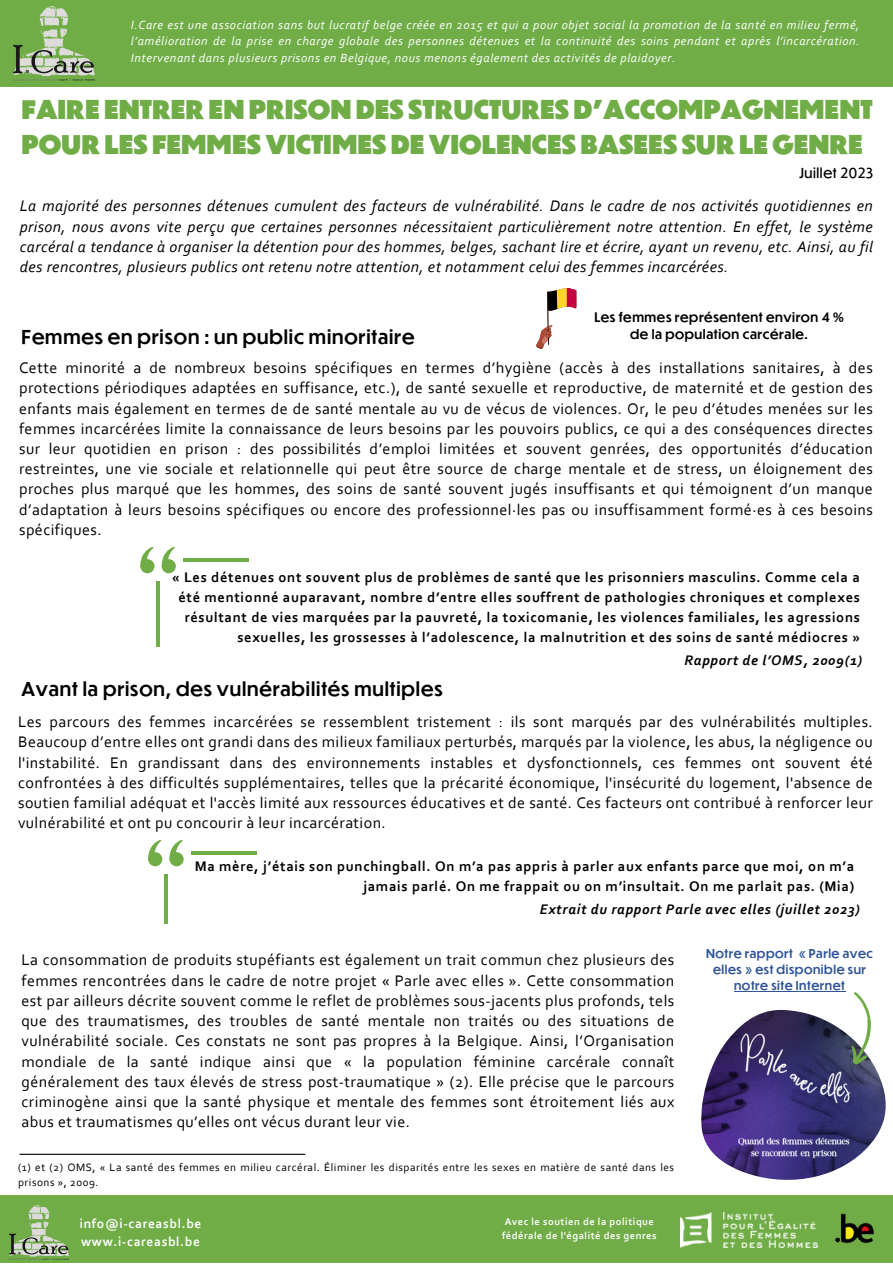
<style>
.page{position:relative;width:893px;height:1264px;background:#fff}
.page>*{position:absolute;margin:0;border:0;box-sizing:border-box;transform-origin:0 0}
.t1{font:900 25.5px/34.8px "Dunbar Tall";color:#70ad47}
.t2{font:500 18.75px "Dunbar Tall";letter-spacing:.045em;color:#000}
.t3{font:16.05px/20.2px "Corbel";letter-spacing:.025em;color:#000;text-align:justify}
.t4{font:italic 16.05px/20.2px "Corbel";letter-spacing:.025em;color:#000;text-align:justify}
.t5{font:700 14.55px/20.2px "Corbel";letter-spacing:.045em;color:#000;text-align:right}
.t6{font:italic 700 14.55px "Corbel";letter-spacing:.045em;color:#000}
.t7{font:700 13.5px "Corbel";letter-spacing:.05em;color:#fff}
.t8{font:13.5px "Dunbar Tall";letter-spacing:.045em;color:#000}
.t9{font:500 12.75px/17px "Dunbar Tall";letter-spacing:.045em;color:#000;text-align:center}
.t10{font:italic 12.45px/16.6px "Corbel";letter-spacing:.045em;color:#fff;text-align:justify}
.t11{font:500 12px/16px "Dunbar Tall";letter-spacing:.045em;color:#2f5597;text-align:center}
.t12{font:11.25px/15px "Corbel";letter-spacing:.05em;color:#000}
.t13{font:700 10.5px/14px "Corbel";letter-spacing:.05em;color:#fff}
</style>
<div class="page">
<div style="left:0;top:0;width:892px;height:87px;background:#70ad47"></div>
<div style="left:162px;top:559px;width:14px;height:14px;background:#70ad47;border-radius:50%"></div>
<svg style="left:161px;top:546px;width:14px;height:25px"></svg>
<div style="left:140px;top:559px;width:14px;height:14px;background:#70ad47;border-radius:50%"></div>
<svg style="left:140px;top:546px;width:14px;height:25px"></svg>
<hr style="left:156px;top:580px;width:4px;height:66px;background:#70ad47">
<hr style="left:183px;top:558px;width:66px;height:4px;background:#70ad47">
<hr style="left:20px;top:1153px;width:285px;height:1px;background:#000">
<div style="left:169px;top:852px;width:15px;height:14px;background:#70ad47;border-radius:50%"></div>
<svg style="left:169px;top:839px;width:14px;height:25px"></svg>
<div style="left:148px;top:852px;width:14px;height:14px;background:#70ad47;border-radius:50%"></div>
<svg style="left:148px;top:839px;width:14px;height:25px"></svg>
<hr style="left:164px;top:873px;width:3px;height:50px;background:#70ad47">
<hr style="left:191px;top:851px;width:65px;height:4px;background:#70ad47">
<svg style="left:536px;top:288px;width:41px;height:61px"></svg>
<div style="left:0;top:1194px;width:892px;height:68px;background:#70ad47"></div>
<img style="left:9px;top:1205px;width:60px;height:55px">
<img style="left:835px;top:1213px;width:38px;height:31px">
<img style="left:680px;top:1212px;width:137px;height:35px">
<img style="left:13px;top:6px;width:82px;height:75px">
<img style="left:701px;top:1009px;width:184px;height:171px">
<svg style="left:848px;top:992px;width:25px;height:73px"></svg>
<hr style="left:734px;top:990px;width:111px;height:1px;background:#2f5597">
<p class="t10" style="left:131px;top:17px;width:730px">I.Care est une association sans but lucratif belge créée en 2015 et qui a pour objet social la promotion de la santé en milieu fermé, l’amélioration de la prise en charge globale des personnes détenues et la continuité des soins pendant et après l’incarcération.<br>Intervenant dans plusieurs prisons en Belgique, nous menons également des activités de plaidoyer.</p>
<p class="t1" style="left:21px;top:90px;width:852px">FAIRE ENTRER EN PRISON DES STRUCTURES D’ACCOMPAGNEMENT<br>POUR LES FEMMES VICTIMES DE VIOLENCES BASEES SUR LE GENRE</p>
<p class="t8" style="left:799px;top:163px;width:75px">Juillet 2023</p>
<p class="t4" style="left:20px;top:197px;width:854px">La majorité des personnes détenues cumulent des facteurs de vulnérabilité. Dans le cadre de nos activités quotidiennes en prison, nous avons vite perçu que certaines personnes nécessitaient particulièrement notre attention. En effet, le système carcéral a tendance à organiser la détention pour des hommes, belges, sachant lire et écrire, ayant un revenu, etc. Ainsi, au fil des rencontres, plusieurs publics ont retenu notre attention, et notamment celui des femmes incarcérées.</p>
<p class="t2" style="left:21px;top:323px;width:394px">Femmes en prison : un public minoritaire</p>
<p class="t9" style="left:594px;top:308px;width:251px">Les femmes représentent environ 4 % de la population carcérale.</p>
<p class="t3" style="left:19px;top:359px;width:855px">Cette minorité a de nombreux besoins spécifiques en termes d’hygiène (accès à des installations sanitaires, à des protections périodiques adaptées en suffisance, etc.), de santé sexuelle et reproductive, de maternité et de gestion des enfants mais également en termes de de santé mentale au vu de vécus de violences. Or, le peu d’études menées sur les femmes incarcérées limite la connaissance de leurs besoins par les pouvoirs publics, ce qui a des conséquences directes sur leur quotidien en prison : des possibilités d’emploi limitées et souvent genrées, des opportunités d’éducation restreintes, une vie sociale et relationnelle qui peut être source de charge mentale et de stress, un éloignement des proches plus marqué que les hommes, des soins de santé souvent jugés insuffisants et qui témoignent d’un manque d’adaptation à leurs besoins spécifiques ou encore des professionnel∙ les pas ou insuffisamment formé·es à ces besoins spécifiques.</p>
<p class="t5" style="left:172px;top:568px;width:689px">« Les détenues ont souvent plus de problèmes de santé que les prisonniers masculins. Comme cela a été mentionné auparavant, nombre d’entre elles souffrent de pathologies chroniques et complexes résultant de vies marquées par la pauvreté, la toxicomanie, les violences familiales, les agressions sexuelles, les grossesses à l’adolescence, la malnutrition et des soins de santé médiocres »</p>
<p class="t6" style="left:684px;top:654px;width:179px">Rapport de l’OMS, 2009(1)</p>
<p class="t2" style="left:21px;top:676px;width:422px">Avant la prison, des vulnérabilités multiples</p>
<p class="t3" style="left:18px;top:713px;width:856px">Les parcours des femmes incarcérées se ressemblent tristement : ils sont marqués par des vulnérabilités multiples.<br>Beaucoup d’entre elles ont grandi dans des milieux familiaux perturbés, marqués par la violence, les abus, la négligence ou l'instabilité. En grandissant dans des environnements instables et dysfonctionnels, ces femmes ont souvent été confrontées à des difficultés supplémentaires, telles que la précarité économique, l'insécurité du logement, l'absence de soutien familial adéquat et l'accès limité aux ressources éducatives et de santé. Ces facteurs ont contribué à renforcer leur vulnérabilité et ont pu concourir à leur incarcération.</p>
<p class="t5" style="left:195px;top:857px;width:661px">Ma mère, j’étais son punchingball. On m’a pas appris à parler aux enfants parce que moi, on m’a jamais parlé. On me frappait ou on m’insultait. On me parlait pas. (Mia)</p>
<p class="t6" style="left:539px;top:903px;width:321px">Extrait du rapport Parle avec elles (juillet 2023)</p>
<p class="t3" style="left:21px;top:951px;width:654px">La consommation de produits stupéfiants est également un trait commun chez plusieurs des femmes rencontrées dans le cadre de notre projet « Parle avec elles ». Cette consommation est par ailleurs décrite souvent comme le reflet de problèmes sous-jacents plus profonds, tels que des traumatismes, des troubles de santé mentale non traités ou des situations de vulnérabilité sociale. Ces constats ne sont pas propres à la Belgique. Ainsi, l’Organisation mondiale de la santé indique ainsi que « la population féminine carcérale connaît généralement des taux élevés de stress post-traumatique » (2). Elle précise que le parcours criminogène ainsi que la santé physique et mentale des femmes sont étroitement liés aux abus et traumatismes qu’elles ont vécus durant leur vie.</p>
<p class="t12" style="left:18px;top:1160px;width:657px">(1) et (2) OMS, « La santé des femmes en milieu carcéral. Éliminer les disparités entre les sexes en matière de santé dans les prisons », 2009.</p>
<p class="t7" style="left:80px;top:1218px;width:123px">info@i-careasbl.be</p>
<p class="t7" style="left:81px;top:1236px;width:120px">www.i-careasbl.be</p>
<p class="t13" style="left:502px;top:1215px;width:156px">Avec le soutien de la politique fédérale de l'égalité des genres</p>
<p class="t11" style="left:706px;top:944px;width:168px">Notre rapport « Parle avec elles » est disponible sur notre site Internet</p>
</div>
